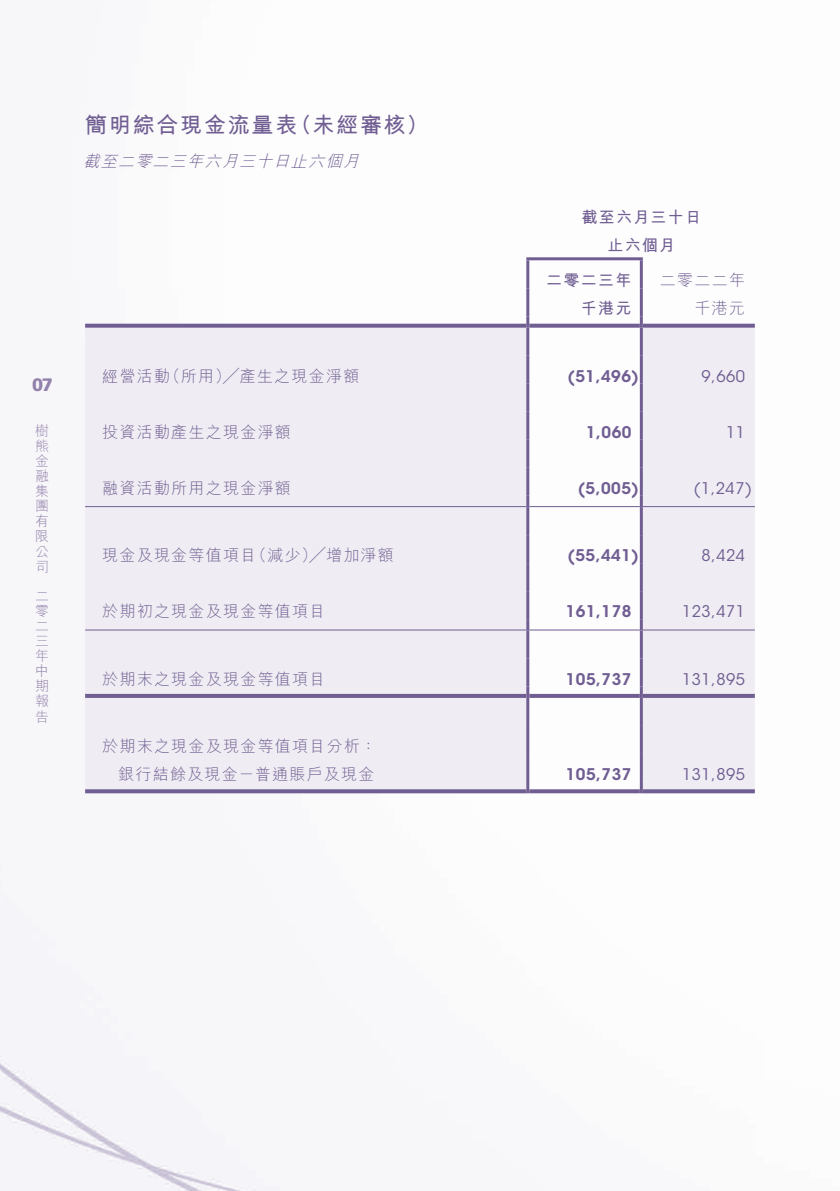
<style>
.page{position:relative;width:840px;height:1191px;background:#fff}
.page>*{position:absolute;margin:0;border:0;box-sizing:border-box;transform-origin:0 0}
.t1{font:700 22px "M Hei HK";letter-spacing:.08em;color:#705e92}
.t2{font:900 18px "Frutiger LT Std";color:#9282ab}
.t3{font:300 16px "M Hei HK";letter-spacing:.08em;color:#705e92}
.t4{font:600 16px "ITC Avant Garde Std";letter-spacing:.03em;color:#705e92}
.t5{font:16px "ITC Avant Garde Std";letter-spacing:.03em;color:#705e92}
.t6{font:700 16px/28px "M Hei HK";letter-spacing:.08em;color:#705e92;text-align:center}
.t7{font:italic 300 16px "M Hei HK";color:#705e92}
.t8{font:300 14px/15.2px "M Hei HK";color:#9282ab;text-align:justify}
</style>
<div class="page">
<img style="left:0;top:257px;width:755px;height:934px">
<svg style="left:85px;top:328px;width:669px;height:461px;fill:#efedf3"></svg>
<hr style="left:526px;top:260px;width:3px;height:28px;background:#705e92">
<hr style="left:526px;top:257px;width:116px;height:3px;background:#705e92">
<hr style="left:639px;top:260px;width:3px;height:28px;background:#705e92">
<hr style="left:526px;top:288px;width:3px;height:28px;background:#705e92">
<hr style="left:639px;top:288px;width:3px;height:28px;background:#705e92">
<svg style="left:526px;top:316px;width:3px;height:12px"></svg>
<svg style="left:639px;top:316px;width:3px;height:12px"></svg>
<hr style="left:526px;top:328px;width:3px;height:28px;background:#705e92">
<hr style="left:639px;top:328px;width:3px;height:28px;background:#705e92">
<hr style="left:526px;top:356px;width:3px;height:28px;background:#705e92">
<hr style="left:639px;top:356px;width:3px;height:28px;background:#705e92">
<hr style="left:526px;top:384px;width:3px;height:28px;background:#705e92">
<hr style="left:639px;top:384px;width:3px;height:28px;background:#705e92">
<hr style="left:526px;top:412px;width:3px;height:28px;background:#705e92">
<hr style="left:639px;top:412px;width:3px;height:28px;background:#705e92">
<hr style="left:526px;top:440px;width:3px;height:28px;background:#705e92">
<hr style="left:639px;top:440px;width:3px;height:28px;background:#705e92">
<hr style="left:526px;top:468px;width:3px;height:28px;background:#705e92">
<hr style="left:639px;top:468px;width:3px;height:28px;background:#705e92">
<svg style="left:526px;top:496px;width:3px;height:11px"></svg>
<svg style="left:639px;top:496px;width:3px;height:11px"></svg>
<hr style="left:526px;top:507px;width:3px;height:28px;background:#705e92">
<hr style="left:639px;top:507px;width:3px;height:28px;background:#705e92">
<hr style="left:526px;top:535px;width:3px;height:28px;background:#705e92">
<hr style="left:639px;top:535px;width:3px;height:28px;background:#705e92">
<hr style="left:526px;top:563px;width:3px;height:28px;background:#705e92">
<hr style="left:639px;top:563px;width:3px;height:28px;background:#705e92">
<hr style="left:526px;top:591px;width:3px;height:28px;background:#705e92">
<hr style="left:639px;top:591px;width:3px;height:28px;background:#705e92">
<svg style="left:526px;top:619px;width:3px;height:11px"></svg>
<svg style="left:639px;top:619px;width:3px;height:11px"></svg>
<hr style="left:526px;top:630px;width:3px;height:28px;background:#705e92">
<hr style="left:639px;top:630px;width:3px;height:28px;background:#705e92">
<hr style="left:526px;top:658px;width:3px;height:28px;background:#705e92">
<hr style="left:639px;top:658px;width:3px;height:28px;background:#705e92">
<svg style="left:526px;top:686px;width:3px;height:12px"></svg>
<svg style="left:639px;top:686px;width:3px;height:12px"></svg>
<hr style="left:526px;top:698px;width:3px;height:28px;background:#705e92">
<hr style="left:639px;top:698px;width:3px;height:28px;background:#705e92">
<hr style="left:526px;top:726px;width:3px;height:28px;background:#705e92">
<hr style="left:639px;top:726px;width:3px;height:28px;background:#705e92">
<hr style="left:526px;top:754px;width:3px;height:28px;background:#705e92">
<hr style="left:639px;top:754px;width:3px;height:28px;background:#705e92">
<svg style="left:526px;top:782px;width:3px;height:11px"></svg>
<svg style="left:639px;top:782px;width:3px;height:11px"></svg>
<svg style="left:85px;top:324px;width:441px;height:4px;background:#7a6999"></svg>
<svg style="left:529px;top:324px;width:110px;height:4px"></svg>
<svg style="left:642px;top:324px;width:112px;height:4px"></svg>
<hr style="left:85px;top:506px;width:441px;height:1px;background:#705e92">
<hr style="left:529px;top:506px;width:110px;height:1px;background:#705e92">
<hr style="left:642px;top:506px;width:112px;height:1px;background:#705e92">
<hr style="left:85px;top:629px;width:441px;height:1px;background:#705e92">
<hr style="left:529px;top:629px;width:110px;height:1px;background:#705e92">
<hr style="left:642px;top:629px;width:112px;height:1px;background:#705e92">
<hr style="left:85px;top:694px;width:441px;height:4px;background:#705e92">
<svg style="left:529px;top:694px;width:110px;height:4px"></svg>
<hr style="left:642px;top:694px;width:112px;height:4px;background:#705e92">
<svg style="left:85px;top:789px;width:441px;height:4px;background:#796899"></svg>
<svg style="left:529px;top:789px;width:110px;height:4px"></svg>
<svg style="left:642px;top:789px;width:112px;height:4px"></svg>
<h1 class="t1" style="left:85px;top:109px;width:214px">簡明綜合現金流量表</h1>
<p class="t7" style="left:83px;top:150px;width:282px">截至二零二三年六月三十日止六個月</p>
<h1 class="t1" style="left:290px;top:109px;width:140px">（未經審核(</h1>
<p class="t2" style="left:32px;top:373px;width:22px">07</p>
<p class="t8" style="left:35px;top:422px;width:15px">樹熊金融集團有限公司</p>
<p class="t8" style="left:35px;top:587px;width:15px">二零二三年中期報告</p>
<p class="t3" style="left:164px;top:364px;width:196px">（所用）╱產生之現金淨額</p>
<p class="t3" style="left:102px;top:364px;width:69px">經營活動</p>
<p class="t3" style="left:102px;top:420px;width:190px">投資活動產生之現金淨額</p>
<p class="t3" style="left:102px;top:476px;width:190px">融資活動所用之現金淨額</p>
<p class="t3" style="left:102px;top:544px;width:156px">現金及現金等值項目</p>
<p class="t3" style="left:251px;top:544px;width:144px">（減少）╱增加淨額</p>
<p class="t3" style="left:102px;top:600px;width:225px">於期初之現金及現金等值項目</p>
<p class="t3" style="left:102px;top:667px;width:225px">於期末之現金及現金等值項目</p>
<p class="t3" style="left:102px;top:735px;width:276px">於期末之現金及現金等值項目分析：</p>
<p class="t3" style="left:118px;top:763px;width:258px">銀行結餘及現金－普通賬戶及現金</p>
<p class="t6" style="left:581px;top:202px;width:121px">截至六月三十日止六個月</p>
<p class="t3" style="left:659px;top:269px;width:87px">二零二二年</p>
<p class="t6" style="left:546px;top:265px;width:87px">二零二三年</p>
<p class="t6" style="left:580px;top:293px;width:52px">千港元</p>
<p class="t3" style="left:694px;top:297px;width:52px">千港元</p>
<p class="t4" style="left:567px;top:366px;width:73px">)51,496(</p>
<p class="t5" style="left:701px;top:366px;width:45px">9,660</p>
<p class="t4" style="left:585px;top:422px;width:47px">1,060</p>
<p class="t5" style="left:725px;top:422px;width:20px">11</p>
<p class="t4" style="left:577px;top:478px;width:63px">)5,005(</p>
<p class="t5" style="left:693px;top:478px;width:60px">)1,247(</p>
<p class="t4" style="left:567px;top:545px;width:73px">)55,441(</p>
<p class="t5" style="left:701px;top:545px;width:45px">8,424</p>
<p class="t4" style="left:565px;top:601px;width:67px">161,178</p>
<p class="t5" style="left:681px;top:601px;width:64px">123,471</p>
<p class="t4" style="left:565px;top:668px;width:67px">105,737</p>
<p class="t5" style="left:681px;top:669px;width:64px">131,895</p>
<p class="t4" style="left:565px;top:764px;width:67px">105,737</p>
<p class="t5" style="left:681px;top:764px;width:64px">131,895</p>
</div>
